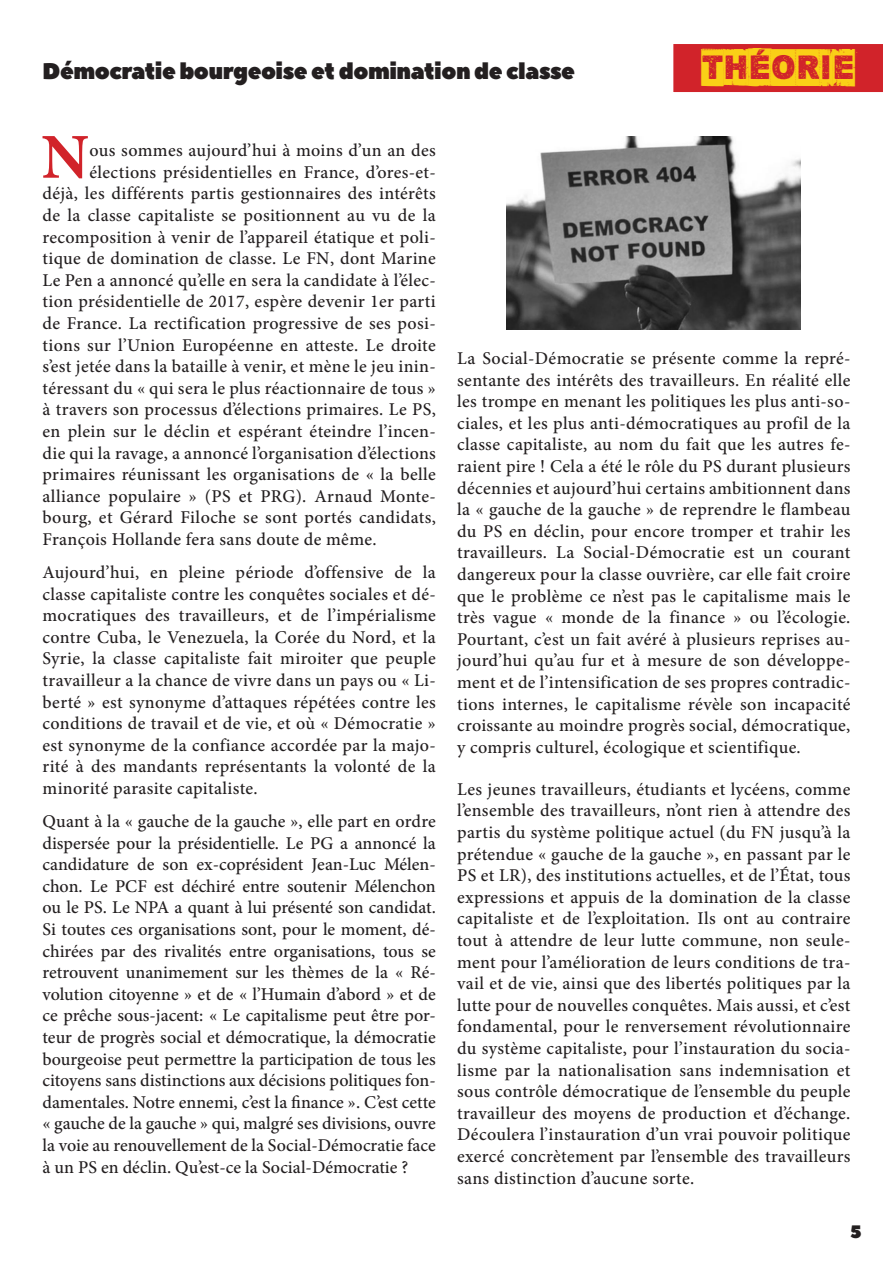
<style>
.page{position:relative;width:893px;height:1263px;background:#fff}
.page>*{position:absolute;margin:0;border:0;box-sizing:border-box;transform-origin:0 0}
.t1{font:700 64.05px "Minion Pro";color:#d1232a}
.t2{font:33px "Corner Dark";color:#fad017}
.t3{font:22.5px "Peace Sans";letter-spacing:-.02em;color:#231f20}
.t4{font:500 18px/21.6px "Minion Pro";letter-spacing:.02em;color:#231f20;text-align:justify}
.t5{font:18px "Peace Sans";color:#231f20}
</style>
<div class="page">
<div style="left:672px;top:43px;width:212px;height:51px;background:#d1232a;border:2px solid #fff"></div>
<img style="left:507px;top:136px;width:294px;height:194px">
<p class="t3" style="left:43px;top:56px;width:534px">Démocratie bourgeoise et domination de classe</p>
<p class="t2" style="left:702px;top:47px;width:154px">THÉORIE</p>
<p class="t1" style="left:41px;top:112px;width:49px">N</p>
<p class="t4" style="left:90px;top:140px;width:348px">ous sommes aujourd’hui à moins d’un an des</p>
<p class="t4" style="left:90px;top:161px;width:348px">élections présidentielles en France, d’ores-et-</p>
<p class="t4" style="left:43px;top:183px;width:395px">déjà, les différents partis gestionnaires des intérêts</p>
<p class="t4" style="left:43px;top:204px;width:395px">de la classe capitaliste se positionnent au vu de la</p>
<p class="t4" style="left:43px;top:226px;width:395px">recomposition à venir de l’appareil étatique et poli-</p>
<p class="t4" style="left:43px;top:248px;width:395px">tique de domination de classe. Le FN, dont Marine</p>
<p class="t4" style="left:43px;top:269px;width:395px">Le Pen a annoncé qu’elle en sera la candidate à l’élec-</p>
<p class="t4" style="left:43px;top:291px;width:395px">tion présidentielle de 2017, espère devenir 1er parti</p>
<p class="t4" style="left:43px;top:312px;width:395px">de France. La rectification progressive de ses posi-</p>
<p class="t4" style="left:43px;top:334px;width:395px">tions sur l’Union Européenne en atteste. Le droite</p>
<p class="t4" style="left:43px;top:356px;width:395px">s’est jetée dans la bataille à venir, et mène le jeu inin-</p>
<p class="t4" style="left:43px;top:377px;width:395px">téressant du « qui sera le plus réactionnaire de tous »</p>
<p class="t4" style="left:43px;top:399px;width:395px">à travers son processus d’élections primaires. Le PS,</p>
<p class="t4" style="left:43px;top:420px;width:395px">en plein sur le déclin et espérant éteindre l’incen-</p>
<p class="t4" style="left:43px;top:442px;width:395px">die qui la ravage, a annoncé l’organisation d’élections</p>
<p class="t4" style="left:43px;top:464px;width:395px">primaires réunissant les organisations de « la belle</p>
<p class="t4" style="left:43px;top:485px;width:395px">alliance populaire » (PS et PRG). Arnaud Monte-</p>
<p class="t4" style="left:43px;top:507px;width:395px">bourg, et Gérard Filoche se sont portés candidats,</p>
<p class="t4" style="left:43px;top:528px;width:336px">François Hollande fera sans doute de même.</p>
<p class="t4" style="left:43px;top:561px;width:395px">Aujourd’hui, en pleine période d’offensive de la classe capitaliste contre les conquêtes sociales et dé&shy;mocratiques des travailleurs, et de l’impérialisme contre Cuba, le Venezuela, la Corée du Nord, et la Syrie, la classe capitaliste fait miroiter que peuple travailleur a la chance de vivre dans un pays ou « Li&shy;berté » est synonyme d’attaques répétées contre les conditions de travail et de vie, et où « Démocratie » est synonyme de la confiance accordée par la majo&shy;rité à des mandants représentants la volonté de la minorité parasite capitaliste.</p>
<p class="t4" style="left:43px;top:810px;width:395px">Quant à la « gauche de la gauche », elle part en ordre dispersée pour la présidentielle. Le PG a annoncé la candidature de son ex-coprésident Jean-Luc Mélen&shy;chon. Le PCF est déchiré entre soutenir Mélenchon ou le PS. Le NPA a quant à lui présenté son candidat.<br>Si toutes ces organisations sont, pour le moment, dé&shy;chirées par des rivalités entre organisations, tous se retrouvent unanimement sur les thèmes de la « Ré&shy;volution citoyenne » et de « l’Humain d’abord » et de ce prêche sous-jacent: « Le capitalisme peut être por&shy;teur de progrès social et démocratique, la démocratie bourgeoise peut permettre la participation de tous les citoyens sans distinctions aux décisions politiques fon&shy;damentales. Notre ennemi, c’est la finance ». C’est cette « gauche de la gauche » qui, malgré ses divisions, ouvre la voie au renouvellement de la Social-Démocratie face à un PS en déclin. Qu’est-ce la Social-Démocratie ?</p>
<p class="t4" style="left:457px;top:347px;width:395px">La Social-Démocratie se présente comme la repré&shy;sentante des intérêts des travailleurs. En réalité elle les trompe en menant les politiques les plus anti-so&shy;ciales, et les plus anti-démocratiques au profil de la classe capitaliste, au nom du fait que les autres fe&shy;raient pire ! Cela a été le rôle du PS durant plusieurs décennies et aujourd’hui certains ambitionnent dans la « gauche de la gauche » de reprendre le flambeau du PS en déclin, pour encore tromper et trahir les travailleurs. La Social-Démocratie est un courant dangereux pour la classe ouvrière, car elle fait croire que le problème ce n’est pas le capitalisme mais le très vague « monde de la finance » ou l’écologie.<br>Pourtant, c’est un fait avéré à plusieurs reprises au&shy;jourd’hui qu’au fur et à mesure de son développe&shy;ment et de l’intensification de ses propres contradic&shy;tions internes, le capitalisme révèle son incapacité croissante au moindre progrès social, démocratique, y compris culturel, écologique et scientifique.</p>
<p class="t4" style="left:457px;top:778px;width:395px">Les jeunes travailleurs, étudiants et lycéens, comme l’ensemble des travailleurs, n’ont rien à attendre des partis du système politique actuel (du FN jusqu’à la prétendue « gauche de la gauche », en passant par le PS et LR), des institutions actuelles, et de l’État, tous expressions et appuis de la domination de la classe capitaliste et de l’exploitation. Ils ont au contraire tout à attendre de leur lutte commune, non seule&shy;ment pour l’amélioration de leurs conditions de tra&shy;vail et de vie, ainsi que des libertés politiques par la lutte pour de nouvelles conquêtes. Mais aussi, et c’est fondamental, pour le renversement révolutionnaire du système capitaliste, pour l’instauration du socia&shy;lisme par la nationalisation sans indemnisation et sous contrôle démocratique de l’ensemble du peuple travailleur des moyens de production et d’échange.<br>Découlera l’instauration d’un vrai pouvoir politique exercé concrètement par l’ensemble des travailleurs sans distinction d’aucune sorte.</p>
<p class="t5" style="left:850px;top:1220px;width:13px">5</p>
</div>
